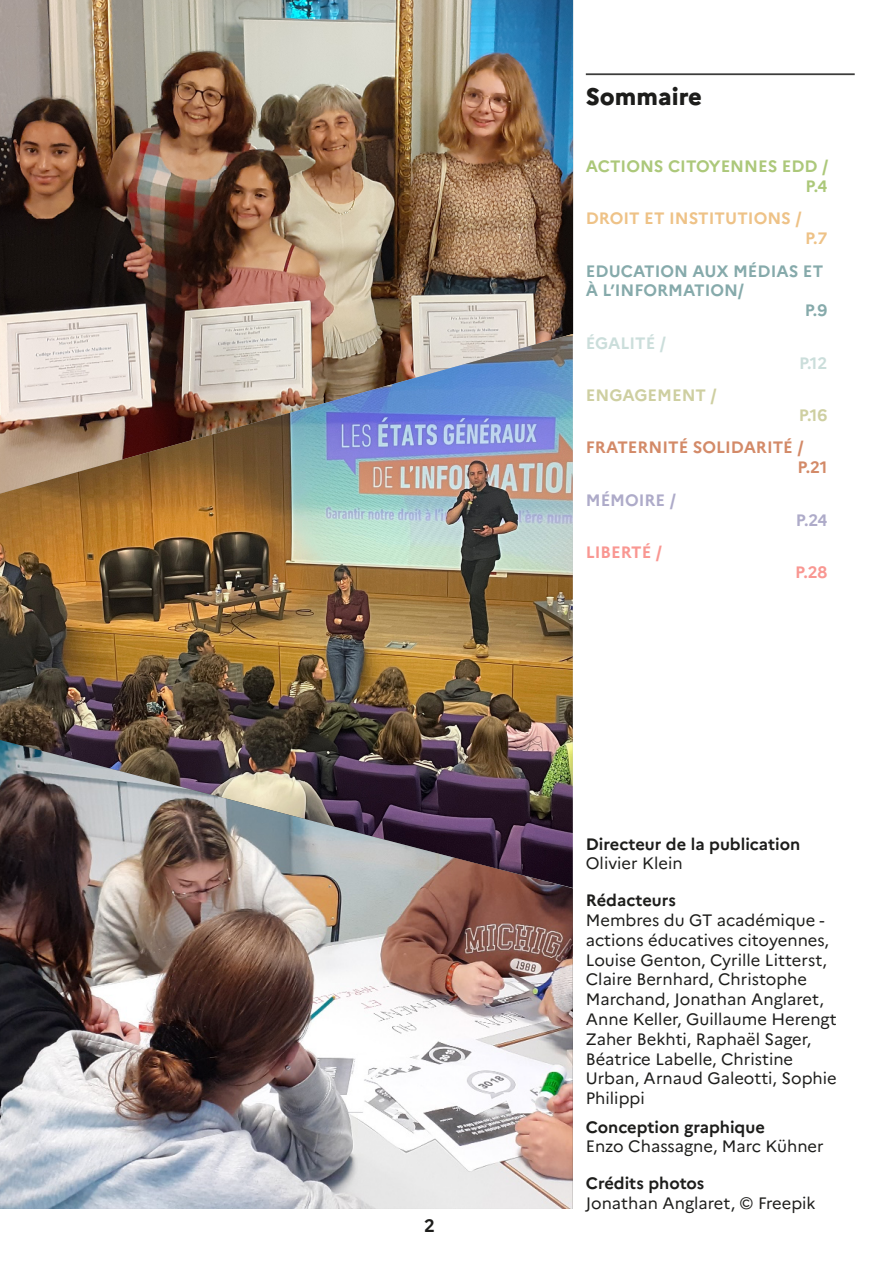
<style>
.page{position:relative;width:893px;height:1263px;background:#fff}
.page>*{position:absolute;margin:0;border:0;box-sizing:border-box;transform-origin:0 0}
.t1{font:800 24px "Marianne";color:#1d1d1b}
.t2{font:700 18px "Marianne";color:#1d1d1b}
.t3{font:16.5px/19.8px "Marianne";color:#1d1d1b}
.t4{font:700 16.5px "Marianne";color:#1d1d1b}
.t5{font:700 16.5px "Marianne";color:#86aaab}
.t6{font:700 16.5px/19.8px "Marianne";color:#d38a68}
.t7{font:700 16.5px/19.8px "Marianne";color:#acc87a;text-align:right}
.t8{font:700 16.5px "Marianne";color:#eec287}
.t9{font:700 16.5px "Marianne";color:#cecfa1}
.t10{font:700 16.5px "Marianne";color:#cbdedb}
.t11{font:700 16.5px "Marianne";color:#aeabc9}
.t12{font:700 16.5px "Marianne";color:#f99792}
</style>
<div class="page">
<img style="left:0;top:0;width:573px;height:334px">
<img style="left:0;top:334px;width:573px;height:406px">
<img style="left:0;top:740px;width:573px;height:469px">
<hr style="left:586px;top:73px;width:269px;height:2px;background:#3c3c3b">
<p class="t2" style="left:424px;top:1212px;width:12px">2</p>
<h1 class="t1" style="left:586px;top:78px;width:118px">Sommaire</h1>
<p class="t7" style="left:586px;top:155px;width:244px">ACTIONS CITOYENNES EDD /<br>P.4</p>
<p class="t8" style="left:586px;top:206px;width:217px">DROIT ET INSTITUTIONS /</p>
<p class="t8" style="left:805px;top:225px;width:24px">P.7</p>
<p class="t5" style="left:586px;top:258px;width:239px">EDUCATION AUX MÉDIAS ET</p>
<p class="t5" style="left:586px;top:278px;width:160px">À L’INFORMATION/</p>
<p class="t5" style="left:805px;top:298px;width:24px">P.9</p>
<p class="t10" style="left:586px;top:330px;width:82px">ÉGALITÉ /</p>
<p class="t10" style="left:799px;top:350px;width:30px">P.12</p>
<p class="t9" style="left:586px;top:382px;width:132px">ENGAGEMENT /</p>
<p class="t9" style="left:799px;top:402px;width:30px">P.16</p>
<p class="t6" style="left:798px;top:436px;width:31px;text-indent:-212px">FRATERNITÉ SOLIDARITÉ /<br>P.21</p>
<p class="t11" style="left:586px;top:487px;width:92px">MÉMOIRE /</p>
<p class="t11" style="left:796px;top:507px;width:33px">P.24</p>
<p class="t12" style="left:586px;top:539px;width:78px">LIBERTÉ /</p>
<p class="t12" style="left:795px;top:559px;width:34px">P.28</p>
<p class="t4" style="left:586px;top:831px;width:216px">Directeur de la publication</p>
<p class="t3" style="left:586px;top:852px;width:98px">Olivier Klein</p>
<p class="t4" style="left:586px;top:887px;width:92px">Rédacteurs</p>
<p class="t3" style="left:586px;top:909px;width:253px">Membres du GT académique - actions éducatives citoyennes,<br>Louise Genton, Cyrille Litterst,<br>Claire Bernhard, Christophe<br>Marchand, Jonathan Anglaret,<br>Anne Keller, Guillaume Herengt<br>Zaher Bekhti, Raphaël Sager,<br>Béatrice Labelle, Christine<br>Urban, Arnaud Galeotti, Sophie<br>Philippi</p>
<p class="t4" style="left:586px;top:1114px;width:181px">Conception graphique</p>
<p class="t3" style="left:586px;top:1135px;width:239px">Enzo Chassagne, Marc Kühner</p>
<p class="t4" style="left:586px;top:1170px;width:120px">Crédits photos</p>
<p class="t3" style="left:586px;top:1192px;width:231px">Jonathan Anglaret, © Freepik</p>
</div>
